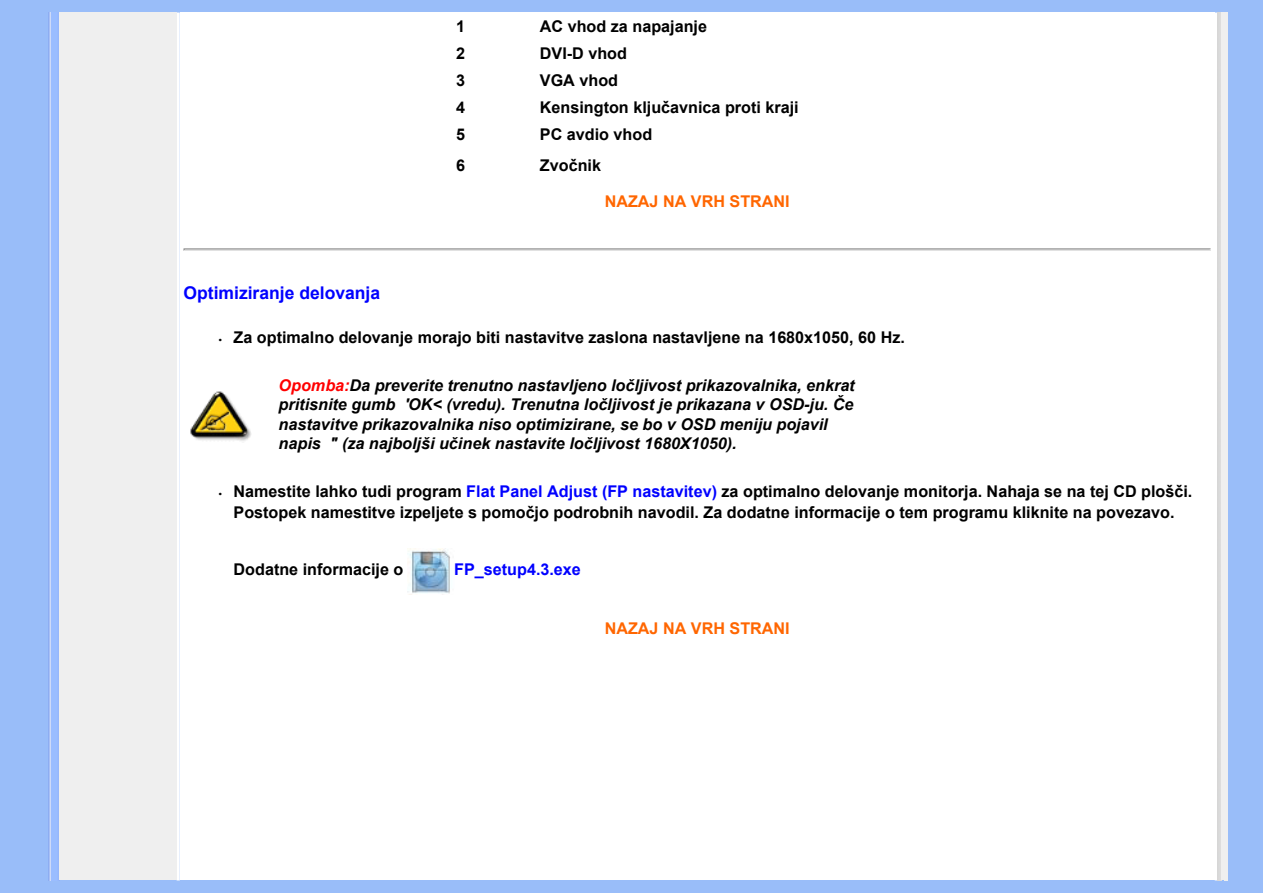
<style>
.page{position:relative;width:1263px;height:893px;background:#fff}
.page>*{position:absolute;margin:0;border:0;box-sizing:border-box;transform-origin:0 0}
.t1{font:700 17.55px "Arial";color:#00f}
.t2{font:700 16.2px/21.1px "Arial";color:#000;text-align:center}
.t3{font:italic 700 16.2px/19.4px "Arial";color:#000}
.t4{font:700 16.2px "Arial";color:#f60}
.t5{font:700 16.2px "Arial";color:#00f}
.s1{font-size:8.7px}
.s2{color:#f00}
.s3{color:#00f}
</style>
<div class="page">
<div style="left:0;top:0;width:1263px;height:892px;background:#99bdf9"></div>
<hr style="left:177px;top:13px;width:3px;height:867px;background:#fff">
<div style="left:180px;top:13px;width:1035px;height:867px;background:#fff"></div>
<hr style="left:1215px;top:13px;width:3px;height:867px;background:#fff">
<hr style="left:1218px;top:13px;width:3px;height:867px;background:#bfbfbf">
<hr style="left:1221px;top:13px;width:3px;height:867px;background:#efefef">
<hr style="left:1224px;top:13px;width:3px;height:867px;background:#bfbfbf">
<svg style="left:48px;top:13px;width:3px;height:867px"></svg>
<div style="left:59px;top:13px;width:118px;height:867px;background:#efefef"></div>
<svg style="left:184px;top:248px;width:1027px;height:3px;background:#c5c5c5"></svg>
<img style="left:190px;top:391px;width:61px;height:50px">
<img style="left:408px;top:548px;width:42px;height:46px">
<p class="t2" style="left:456px;top:16px;width:10px">1</p>
<p class="t2" style="left:540px;top:16px;width:169px">AC vhod za napajanje</p>
<p class="t2" style="left:456px;top:43px;width:10px">2</p>
<p class="t2" style="left:540px;top:43px;width:89px">DVI-D vhod</p>
<p class="t2" style="left:456px;top:70px;width:10px">3</p>
<p class="t2" style="left:540px;top:70px;width:80px">VGA vhod</p>
<p class="t2" style="left:456px;top:97px;width:10px">4</p>
<p class="t2" style="left:540px;top:97px;width:260px">Kensington ključavnica proti kraji</p>
<p class="t2" style="left:456px;top:124px;width:10px">5</p>
<p class="t2" style="left:540px;top:124px;width:114px">PC avdio vhod</p>
<p class="t2" style="left:456px;top:155px;width:10px">6</p>
<p class="t2" style="left:540px;top:155px;width:63px">Zvočnik</p>
<p class="t4" style="left:605px;top:191px;width:187px">NAZAJ NA VRH STRANI</p>
<p class="t1" style="left:184px;top:281px;width:198px">Optimiziranje delovanja</p>
<p class="t2" style="left:219px;top:327px;width:688px"><span class="s1">•</span> Za optimalno delovanje morajo biti nastavitve zaslona nastavljene na 1680x1050, 60 Hz.</p>
<p class="t3" style="left:279px;top:376px;width:578px"><span class="s2">Opomba:</span>Da preverite trenutno nastavljeno ločljivost prikazovalnika, enkrat pritisnite gumb 'OK&lt; (vredu). Trenutna ločljivost je prikazana v OSD-ju. Če nastavitve prikazovalnika niso optimizirane, se bo v OSD meniju pojavil napis " (za najboljši učinek nastavite ločljivost 1680X1050).</p>
<p class="t2" style="left:219px;top:481px;width:975px"><span class="s1">•</span> Namestite lahko tudi program <span class="s3">Flat Panel Adjust (FP nastavitev)</span> za optimalno delovanje monitorja. Nahaja se na tej CD plošči.<br>Postopek namestitve izpeljete s pomočjo podrobnih navodil. Za dodatne informacije o tem programu kliknite na povezavo.</p>
<p class="t2" style="left:234px;top:559px;width:171px">Dodatne informacije o</p>
<p class="t5" style="left:454px;top:558px;width:128px">FP_setup4.3.exe</p>
<p class="t4" style="left:605px;top:617px;width:187px">NAZAJ NA VRH STRANI</p>
</div>
